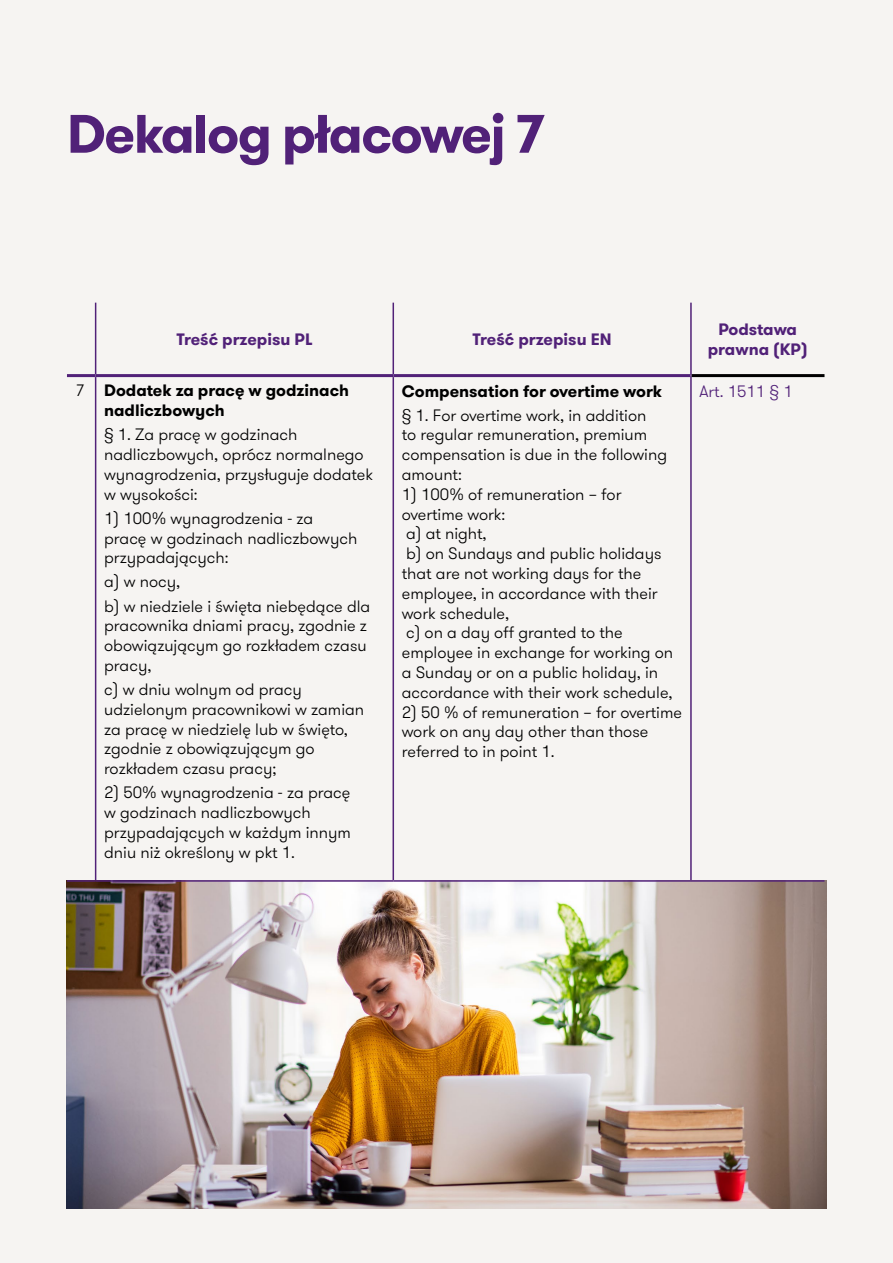
<style>
.page{position:relative;width:893px;height:1263px;background:#f6f4f2}
.page>*{position:absolute;margin:0;border:0;box-sizing:border-box;transform-origin:0 0}
.t1{font:700 54px "GT Walsheim Pro";letter-spacing:-.03em;color:#512178}
.t2{font:300 16.5px/19.8px "GT Walsheim Pro";color:#000}
.t3{font:700 16.5px/19.8px "GT Walsheim Pro";color:#000}
.t4{font:700 16.5px/19.8px "GT Walsheim Pro";color:#512178;text-align:center}
.t5{font:300 16.5px "GT Walsheim Pro";color:#512178}
.s1{font-weight:300}
</style>
<div class="page">
<img style="left:67px;top:880px;width:760px;height:329px">
<hr style="left:95px;top:303px;width:1px;height:71px;background:#512178">
<hr style="left:393px;top:303px;width:1px;height:71px;background:#512178">
<hr style="left:690px;top:303px;width:2px;height:73px;background:#512178">
<hr style="left:95px;top:377px;width:1px;height:503px;background:#512178">
<hr style="left:393px;top:377px;width:1px;height:503px;background:#512178">
<hr style="left:690px;top:376px;width:2px;height:504px;background:#512178">
<hr style="left:67px;top:880px;width:29px;height:2px;background:#512178">
<hr style="left:96px;top:880px;width:297px;height:2px;background:#512178">
<hr style="left:393px;top:880px;width:298px;height:2px;background:#512178">
<hr style="left:691px;top:880px;width:133px;height:2px;background:#512178">
<hr style="left:67px;top:374px;width:29px;height:3px;background:#512178">
<hr style="left:96px;top:374px;width:297px;height:3px;background:#512178">
<hr style="left:393px;top:374px;width:297px;height:3px;background:#512178">
<hr style="left:692px;top:374px;width:132px;height:3px;background:#000">
<h1 class="t1" style="left:67px;top:99px;width:479px">Dekalog płacowej 7</h1>
<p class="t4" style="left:176px;top:330px;width:138px">Treść przepisu PL</p>
<p class="t4" style="left:473px;top:330px;width:141px">Treść przepisu EN</p>
<p class="t4" style="left:708px;top:320px;width:101px">Podstawa prawna (KP)</p>
<p class="t3" style="left:104px;top:381px;width:246px;text-indent:-29px"><span class="s1">7</span> Dodatek za pracę w godzinach nadliczbowych</p>
<p class="t2" style="left:104px;top:425px;width:270px">§ 1. Za pracę w godzinach nadliczbowych, oprócz normalnego wynagrodzenia, przysługuje dodatek w wysokości:</p>
<p class="t2" style="left:104px;top:508px;width:255px">1) 100% wynagrodzenia - za pracę w godzinach nadliczbowych przypadających:</p>
<p class="t2" style="left:104px;top:570px;width:268px;line-height:24px">a) w nocy,<br>b) w niedziele i święta niebędące dla</p>
<p class="t2" style="left:104px;top:616px;width:264px;text-align:justify">pracownika dniami pracy, zgodnie z obowiązującym go rozkładem czasu pracy,</p>
<p class="t2" style="left:104px;top:680px;width:262px">c) w dniu wolnym od pracy udzielonym pracownikowi w zamian za pracę w niedzielę lub w święto, zgodnie z obowiązującym go rozkładem czasu pracy;</p>
<p class="t2" style="left:104px;top:783px;width:248px">2) 50% wynagrodzenia - za pracę w godzinach nadliczbowych przypadających w każdym innym dniu niż określony w pkt 1.</p>
<p class="t3" style="left:402px;top:381px;width:262px">Compensation for overtime work</p>
<p class="t2" style="left:402px;top:405px;width:267px">§ 1. For overtime work, in addition<br>to regular remuneration, premium compensation is due in the following amount:</p>
<p class="t2" style="left:402px;top:484px;width:273px">1) 100% of remuneration – for overtime work:<br>a) at night,<br>b) on Sundays and public holidays that are not working days for the employee, in accordance with their work schedule,<br>c) on a day off granted to the employee in exchange for working on a Sunday or on a public holiday, in accordance with their work schedule,</p>
<p class="t2" style="left:402px;top:702px;width:282px">2) 50 % of remuneration – for overtime work on any day other than those referred to in point 1.</p>
<p class="t5" style="left:699px;top:380px;width:95px">Art. 1511 § 1</p>
</div>
